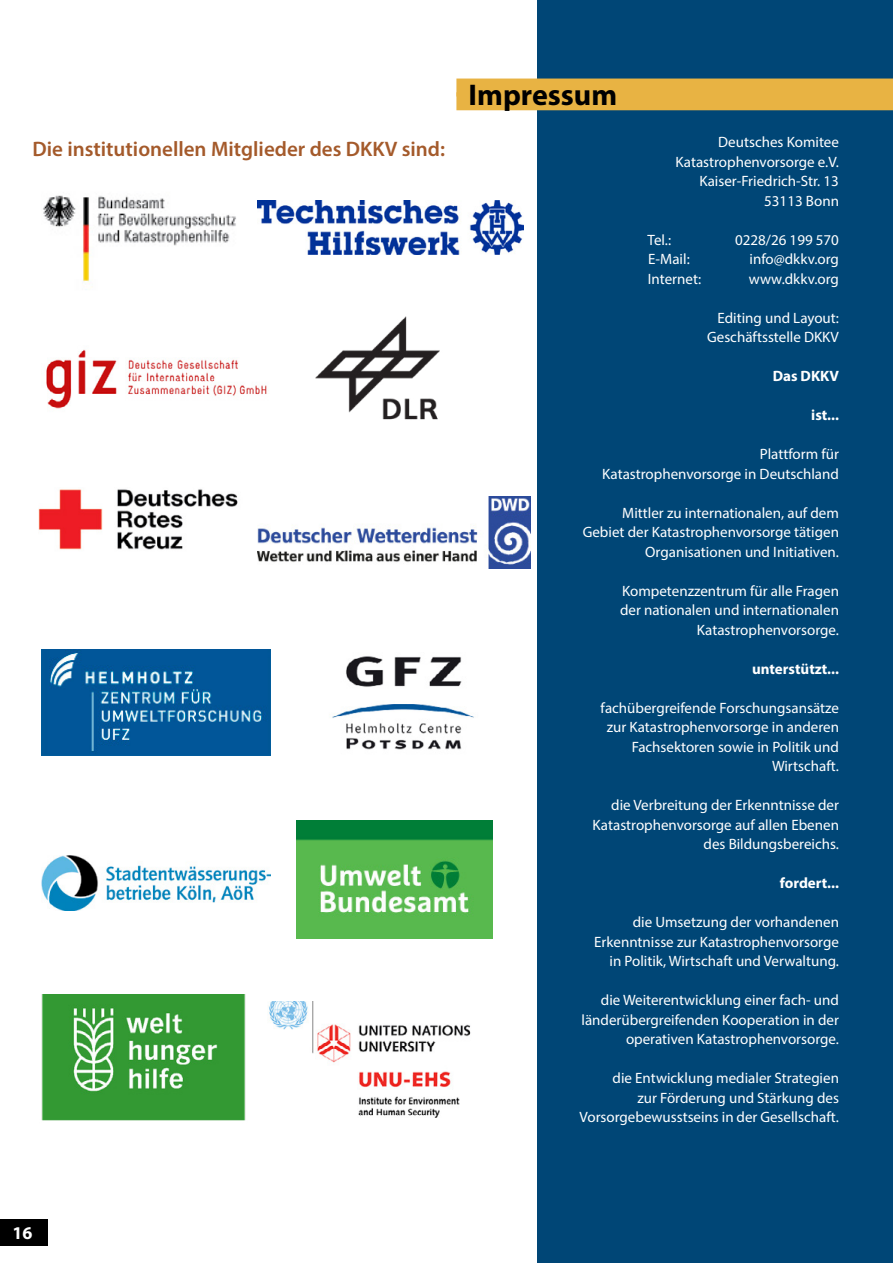
<style>
.page{position:relative;width:893px;height:1263px;background:#fff}
.page>*{position:absolute;margin:0;border:0;box-sizing:border-box;transform-origin:0 0}
.t1{font:700 30px "Myriad Pro";color:#000}
.t2{font:600 21px "Myriad Pro";color:#a45a2b}
.t3{font:700 18px "Myriad Pro";color:#fff}
.t4{font:15px/19.5px "Myriad Pro";color:#fff;text-align:right}
.t5{font:700 15px "Myriad Pro";color:#fff}
</style>
<div class="page">
<div style="left:0;top:1219px;width:47px;height:26px;background:#000"></div>
<div style="left:537px;top:0;width:356px;height:1263px;background:#004676"></div>
<div style="left:456px;top:79px;width:437px;height:18px;background:#e8b343"></div>
<div style="left:456px;top:92px;width:437px;height:18px;background:#e8b343"></div>
<img style="left:43px;top:195px;width:215px;height:92px">
<img style="left:39px;top:489px;width:199px;height:61px">
<img style="left:257px;top:496px;width:274px;height:73px">
<img style="left:42px;top:855px;width:228px;height:56px">
<img style="left:258px;top:200px;width:266px;height:55px">
<img style="left:46px;top:349px;width:223px;height:60px">
<img style="left:315px;top:316px;width:125px;height:104px">
<img style="left:42px;top:650px;width:228px;height:106px">
<img style="left:332px;top:656px;width:142px;height:94px">
<img style="left:296px;top:820px;width:197px;height:118px">
<img style="left:268px;top:1002px;width:203px;height:115px">
<img style="left:41px;top:994px;width:205px;height:127px">
<h2 class="t2" style="left:32px;top:135px;width:414px">Die institutionellen Mitglieder des DKKV sind:</h2>
<h1 class="t1" style="left:469px;top:75px;width:150px">Impressum</h1>
<p class="t4" style="left:675px;top:132px;width:165px">Deutsches Komitee<br>Katastrophenvorsorge e.V.<br>Kaiser-Friedrich-Str. 13<br>53113 Bonn</p>
<p class="t4" style="left:648px;top:230px;width:25px">Tel.:</p>
<p class="t4" style="left:735px;top:230px;width:105px">0228/26 199 570</p>
<p class="t4" style="left:648px;top:249px;width:43px">E-Mail:</p>
<p class="t4" style="left:749px;top:249px;width:91px">info@dkkv.org</p>
<p class="t4" style="left:648px;top:269px;width:55px">Internet:</p>
<p class="t4" style="left:749px;top:269px;width:92px">www.dkkv.org</p>
<p class="t4" style="left:707px;top:308px;width:133px">Editing und Layout:<br>Geschäftsstelle DKKV</p>
<p class="t5" style="left:773px;top:366px;width:68px">Das DKKV</p>
<p class="t5" style="left:811px;top:405px;width:29px">ist...</p>
<p class="t4" style="left:602px;top:444px;width:238px">Plattform für<br>Katastrophenvorsorge in Deutschland</p>
<p class="t4" style="left:583px;top:503px;width:258px">Mittler zu internationalen, auf dem<br>Gebiet der Katastrophenvorsorge tätigen<br>Organisationen und Initiativen.</p>
<p class="t4" style="left:620px;top:581px;width:220px">Kompetenzzentrum für alle Fragen der nationalen und internationalen<br>Katastrophenvorsorge.</p>
<p class="t5" style="left:752px;top:659px;width:88px">unterstützt...</p>
<p class="t4" style="left:601px;top:698px;width:240px">fachübergreifende Forschungsansätze zur Katastrophenvorsorge in anderen<br>Fachsektoren sowie in Politik und<br>Wirtschaft.</p>
<p class="t4" style="left:593px;top:795px;width:248px">die Verbreitung der Erkenntnisse der<br>Katastrophenvorsorge auf allen Ebenen des Bildungsbereichs.</p>
<p class="t5" style="left:780px;top:873px;width:61px">fordert...</p>
<p class="t4" style="left:594px;top:912px;width:246px">die Umsetzung der vorhandenen<br>Erkenntnisse zur Katastrophenvorsorge in Politik, Wirtschaft und Verwaltung.</p>
<p class="t4" style="left:582px;top:990px;width:259px">die Weiterentwicklung einer fach- und länderübergreifenden Kooperation in der operativen Katastrophenvorsorge.</p>
<p class="t4" style="left:580px;top:1068px;width:261px">die Entwicklung medialer Strategien<br>zur Förderung und Stärkung des<br>Vorsorgebewusstseins in der Gesellschaft.</p>
<p class="t3" style="left:13px;top:1221px;width:21px">16</p>
</div>
